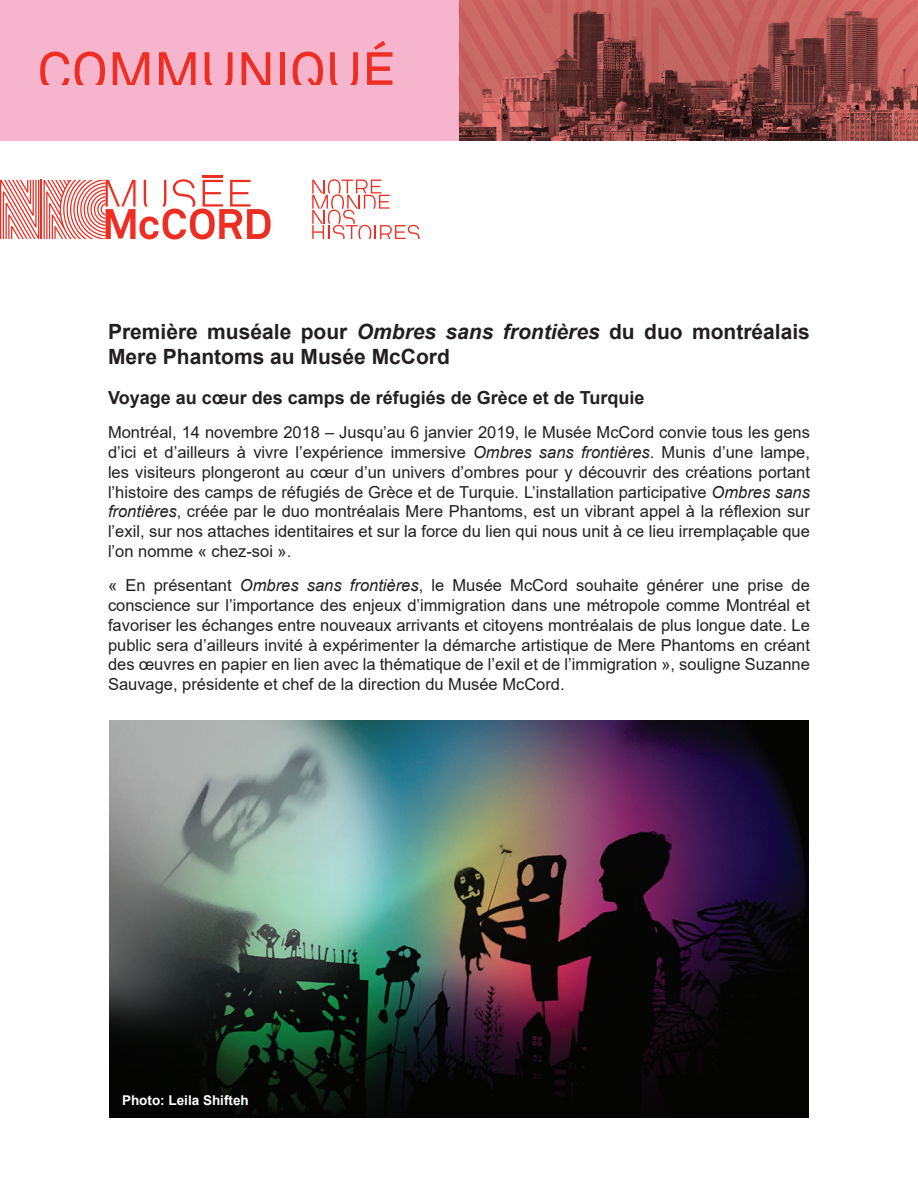
<style>
.page{position:relative;width:918px;height:1188px;background:#fff}
.page>*{position:absolute;margin:0;border:0;box-sizing:border-box;transform-origin:0 0}
.t1{font:700 21px/25.2px "Arial";color:#231f20}
.t2{font:700 18px "Arial";color:#231f20}
.t3{font:16.5px/19.8px "Arial";color:#231f20;text-align:justify}
.t4{font:700 13.5px "Arial";color:#fff}
.s1{font-style:italic}
</style>
<div class="page">
<hr style="left:203px;top:175px;width:20px;height:2px;background:#ee2e22">
<svg style="left:0;top:179px;width:271px;height:61px"></svg>
<svg style="left:312px;top:179px;width:108px;height:60px"></svg>
<div style="left:0;top:0;width:918px;height:140px;background:#f6b4cd"></div>
<svg style="left:40px;top:52px;width:29px;height:33px"></svg>
<svg style="left:75px;top:52px;width:30px;height:33px"></svg>
<svg style="left:113px;top:52px;width:36px;height:33px"></svg>
<svg style="left:159px;top:52px;width:37px;height:33px"></svg>
<svg style="left:205px;top:52px;width:28px;height:33px"></svg>
<svg style="left:242px;top:52px;width:28px;height:33px"></svg>
<div style="left:280px;top:52px;width:5px;height:38px;background:#ee2e22"></div>
<svg style="left:293px;top:52px;width:30px;height:33px"></svg>
<svg style="left:330px;top:52px;width:28px;height:33px"></svg>
<svg style="left:367px;top:41px;width:26px;height:44px"></svg>
<div style="left:11px;top:85px;width:392px;height:16px;background:#f6b4cd"></div>
<svg style="left:459px;top:0;width:459px;height:141px;background:#7e413e"></svg>
<svg style="left:459px;top:0;width:154px;height:140px;background:#a0504d"></svg>
<svg style="left:621px;top:0;width:7px;height:140px"></svg>
<svg style="left:636px;top:0;width:282px;height:140px;background:#964b48"></svg>
<img style="left:109px;top:721px;width:700px;height:396px">
<p class="t1" style="left:108px;top:320px;width:704px">Première muséale pour <span class="s1">Ombres sans frontières</span> du duo montréalais<br>Mere Phantoms au Musée McCord</p>
<p class="t2" style="left:108px;top:385px;width:538px">Voyage au cœur des camps de réfugiés de Grèce et de Turquie</p>
<p class="t3" style="left:108px;top:422px;width:704px">Montréal, 14 novembre 2018 – Jusqu’au 6 janvier 2019, le Musée McCord convie tous les gens d’ici et d’ailleurs à vivre l’expérience immersive <span class="s1">Ombres sans frontières</span>. Munis d’une lampe, les visiteurs plongeront au cœur d’un univers d’ombres pour y découvrir des créations portant l’histoire des camps de réfugiés de Grèce et de Turquie. L’installation participative <span class="s1">Ombres sans frontières</span>, créée par le duo montréalais Mere Phantoms, est un vibrant appel à la réflexion sur l’exil, sur nos attaches identitaires et sur la force du lien qui nous unit à ce lieu irremplaçable que l’on nomme « chez-soi ».</p>
<p class="t3" style="left:108px;top:575px;width:704px">« En présentant <span class="s1">Ombres sans frontières</span>, le Musée McCord souhaite générer une prise de conscience sur l’importance des enjeux d’immigration dans une métropole comme Montréal et favoriser les échanges entre nouveaux arrivants et citoyens montréalais de plus longue date. Le public sera d’ailleurs invité à expérimenter la démarche artistique de Mere Phantoms en créant des œuvres en papier en lien avec la thématique de l’exil et de l’immigration », souligne Suzanne Sauvage, présidente et chef de la direction du Musée McCord.</p>
<p class="t4" style="left:122px;top:1090px;width:128px">Photo: Leila Shifteh</p>
</div>
